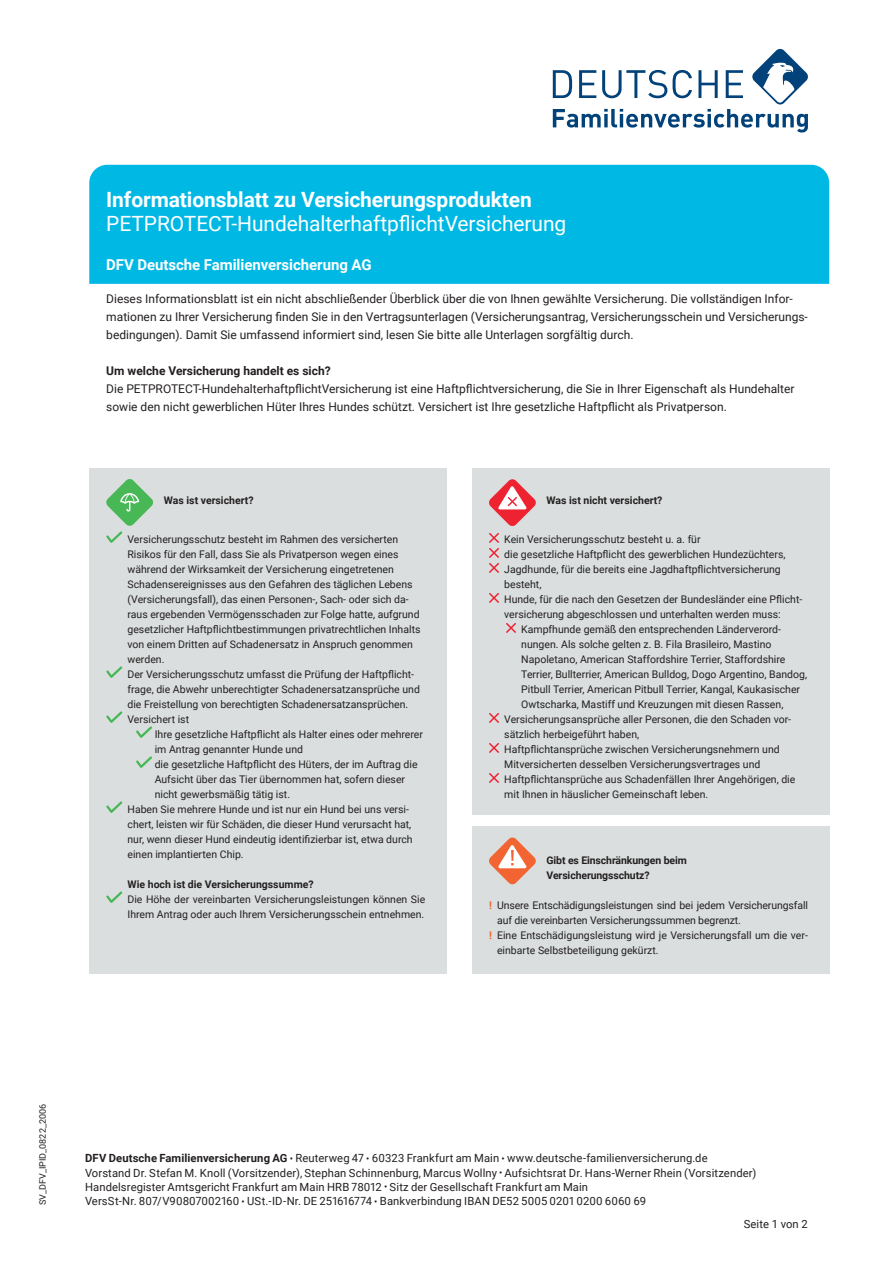
<style>
.page{position:relative;width:893px;height:1263px;background:#fff}
.page>*{position:absolute;margin:0;border:0;box-sizing:border-box;transform-origin:0 0}
.t1{font:21px "Roboto";letter-spacing:-.005em;color:#fff}
.t2{font:700 21px "Roboto";letter-spacing:-.005em;color:#fff}
.t3{font:700 15px "Roboto";letter-spacing:-.005em;color:#fff}
.t4{font:12px/18px "Roboto";color:#231f20}
.t5{font:700 12px "Roboto";color:#231f20}
.t6{font:11.25px/14.2px "Roboto";letter-spacing:.01em;color:#231f20}
.t7{font:10.5px/15px "Roboto";color:#231f20}
.t8{font:700 10.5px/15px "Roboto";color:#231f20}
.t9{font:9px "Roboto";color:#231f20}
.s1{font-weight:700;color:#f26533}
.s2{font-weight:700}
.s3{font-size:9.75px}
</style>
<div class="page">
<svg style="left:553px;top:49px;width:255px;height:84px"></svg>
<div style="left:89px;top:165px;width:740px;height:119px;background:#00b8e4"></div>
<div style="left:472px;top:826px;width:357px;height:148px;background:#dadede"></div>
<div style="left:89px;top:469px;width:357px;height:505px;background:#dadede"></div>
<svg style="left:106px;top:666px;width:17px;height:12px"></svg>
<svg style="left:106px;top:711px;width:17px;height:12px"></svg>
<svg style="left:136px;top:726px;width:16px;height:12px"></svg>
<svg style="left:136px;top:756px;width:16px;height:12px"></svg>
<svg style="left:106px;top:801px;width:17px;height:12px"></svg>
<svg style="left:106px;top:891px;width:17px;height:12px"></svg>
<svg style="left:106px;top:479px;width:47px;height:64px"></svg>
<div style="left:472px;top:468px;width:357px;height:346px;background:#dadede"></div>
<svg style="left:489px;top:593px;width:10px;height:10px"></svg>
<svg style="left:506px;top:623px;width:10px;height:10px"></svg>
<svg style="left:489px;top:713px;width:10px;height:10px"></svg>
<svg style="left:489px;top:743px;width:10px;height:10px"></svg>
<svg style="left:489px;top:773px;width:10px;height:10px"></svg>
<svg style="left:489px;top:479px;width:47px;height:94px"></svg>
<svg style="left:489px;top:837px;width:47px;height:47px"></svg>
<h1 class="t2" style="left:106px;top:185px;width:427px">Informationsblatt zu Versicherungsprodukten</h1>
<h1 class="t1" style="left:106px;top:209px;width:462px">PETPROTECT-HundehalterhaftpflichtVersicherung</h1>
<h2 class="t3" style="left:106px;top:254px;width:267px">DFV Deutsche Familienversicherung AG</h2>
<p class="t4" style="left:106px;top:289px;width:703px">Dieses Informationsblatt ist ein nicht abschließender Überblick über die von Ihnen gewählte Versicherung. Die vollständigen Infor&shy;mationen zu Ihrer Versicherung finden Sie in den Vertragsunterlagen (Versicherungsantrag, Versicherungsschein und Versicherungs&shy;bedingungen). Damit Sie umfassend informiert sind, lesen Sie bitte alle Unterlagen sorgfältig durch.</p>
<p class="t5" style="left:106px;top:362px;width:226px">Um welche Versicherung handelt es sich?</p>
<p class="t4" style="left:106px;top:379px;width:690px">Die PETPROTECT-HundehalterhaftpflichtVersicherung ist eine Haftpflichtversicherung, die Sie in Ihrer Eigenschaft als Hundehalter sowie den nicht gewerblichen Hüter Ihres Hundes schützt. Versichert ist Ihre gesetzliche Haftpflicht als Privatperson.</p>
<p class="t8" style="left:164px;top:493px;width:91px">Was ist versichert?</p>
<p class="t7" style="left:128px;top:531px;width:294px">Versicherungsschutz besteht im Rahmen des versicherten Risikos für den Fall, dass Sie als Privatperson wegen eines während der Wirksamkeit der Versicherung eingetretenen Schadensereignisses aus den Gefahren des täglichen Lebens (Versicherungsfall), das einen Personen-, Sach- oder sich da&shy;raus ergebenden Vermögensschaden zur Folge hatte, aufgrund gesetzlicher Haftpflichtbestimmungen privatrechtlichen Inhalts von einem Dritten auf Schadenersatz in Anspruch genommen werden.<br>Der Versicherungsschutz umfasst die Prüfung der Haftpflicht&shy;frage, die Abwehr unberechtigter Schadenersatzansprüche und die Freistellung von berechtigten Schadenersatzansprüchen.<br>Versichert ist</p>
<p class="t7" style="left:155px;top:726px;width:270px">Ihre gesetzliche Haftpflicht als Halter eines oder mehrerer</p>
<p class="t7" style="left:155px;top:741px;width:150px">im Antrag genannter Hunde und</p>
<p class="t7" style="left:155px;top:756px;width:264px">die gesetzliche Haftpflicht des Hüters, der im Auftrag die</p>
<p class="t7" style="left:155px;top:771px;width:252px">Aufsicht über das Tier übernommen hat, sofern dieser</p>
<p class="t7" style="left:155px;top:786px;width:137px">nicht gewerbsmäßig tätig ist.</p>
<p class="t7" style="left:128px;top:801px;width:283px">Haben Sie mehrere Hunde und ist nur ein Hund bei uns versi-</p>
<p class="t7" style="left:128px;top:816px;width:285px">chert, leisten wir für Schäden, die dieser Hund verursacht hat,</p>
<p class="t7" style="left:128px;top:831px;width:287px">nur, wenn dieser Hund eindeutig identifizierbar ist, etwa durch</p>
<p class="t7" style="left:128px;top:846px;width:118px">einen implantierten Chip.</p>
<p class="t8" style="left:128px;top:876px;width:188px">Wie hoch ist die Versicherungssumme?</p>
<p class="t7" style="left:128px;top:891px;width:299px">Die Höhe der vereinbarten Versicherungsleistungen können Sie<br>Ihrem Antrag oder auch Ihrem Versicherungsschein entnehmen.</p>
<p class="t8" style="left:546px;top:493px;width:118px">Was ist nicht versichert?</p>
<p class="t7" style="left:504px;top:531px;width:198px">Kein Versicherungsschutz besteht u. a. für</p>
<p class="t7" style="left:504px;top:546px;width:283px">die gesetzliche Haftpflicht des gewerblichen Hundezüchters,</p>
<p class="t7" style="left:504px;top:561px;width:278px">Jagdhunde, für die bereits eine Jagdhaftpflichtversicherung</p>
<p class="t7" style="left:504px;top:576px;width:39px">besteht,</p>
<p class="t7" style="left:504px;top:591px;width:300px">Hunde, für die nach den Gesetzen der Bundesländer eine Pflicht-</p>
<p class="t7" style="left:504px;top:606px;width:278px">versicherung abgeschlossen und unterhalten werden muss:</p>
<p class="t7" style="left:521px;top:621px;width:261px">Kampfhunde gemäß den entsprechenden Länderverord-</p>
<p class="t7" style="left:521px;top:636px;width:252px">nungen. Als solche gelten z. B. Fila Brasileiro, Mastino</p>
<p class="t7" style="left:521px;top:651px;width:266px">Napoletano, American Staffordshire Terrier, Staffordshire</p>
<p class="t7" style="left:521px;top:666px;width:287px">Terrier, Bullterrier, American Bulldog, Dogo Argentino, Bandog,</p>
<p class="t7" style="left:521px;top:681px;width:280px">Pitbull Terrier, American Pitbull Terrier, Kangal, Kaukasischer</p>
<p class="t7" style="left:521px;top:696px;width:264px">Owtscharka, Mastiff und Kreuzungen mit diesen Rassen,</p>
<p class="t7" style="left:504px;top:711px;width:288px">Versicherungsansprüche aller Personen, die den Schaden vor-</p>
<p class="t7" style="left:504px;top:726px;width:136px">sätzlich herbeigeführt haben,</p>
<p class="t7" style="left:504px;top:741px;width:277px">Haftpflichtansprüche zwischen Versicherungsnehmern und</p>
<p class="t7" style="left:504px;top:756px;width:258px">Mitversicherten desselben Versicherungsvertrages und</p>
<p class="t7" style="left:504px;top:771px;width:293px">Haftpflichtansprüche aus Schadenfällen Ihrer Angehörigen, die</p>
<p class="t7" style="left:504px;top:786px;width:205px">mit Ihnen in häuslicher Gemeinschaft leben.</p>
<p class="t8" style="left:546px;top:852px;width:142px">Gibt es Einschränkungen beim<br>Versicherungsschutz?</p>
<p class="t7" style="left:489px;top:897px;width:320px"><span class="s1">!</span> Unsere Entschädigungsleistungen sind bei jedem Versicherungsfall</p>
<p class="t7" style="left:497px;top:912px;width:245px">auf die vereinbarten Versicherungssummen begrenzt.</p>
<p class="t7" style="left:489px;top:927px;width:320px"><span class="s1">!</span> Eine Entschädigungsleistung wird je Versicherungsfall um die ver-</p>
<p class="t7" style="left:497px;top:942px;width:163px">einbarte Selbstbeteiligung gekürzt.</p>
<p class="t9" style="left:36px;top:1205px;width:102px;rotate:-90deg">SV_DFV_IPID_0822_2006</p>
<p class="t6" style="left:85px;top:1151px;width:673px"><span class="s2">DFV Deutsche Familienversicherung AG</span> <span class="s3">•</span> Reuterweg 47 <span class="s3">•</span> 60323 Frankfurt am Main <span class="s3">•</span> www.deutsche-familienversicherung.de<br>Vorstand Dr. Stefan M. Knoll (Vorsitzender), Stephan Schinnenburg, Marcus Wollny <span class="s3">•</span> Aufsichtsrat Dr. Hans-Werner Rhein (Vorsitzender)<br>Handelsregister Amtsgericht Frankfurt am Main HRB 78012 <span class="s3">•</span> Sitz der Gesellschaft Frankfurt am Main<br>VersSt-Nr. 807/V90807002160 <span class="s3">•</span> USt.-ID-Nr. DE 251616774 <span class="s3">•</span> Bankverbindung IBAN DE52 5005 0201 0200 6060 69</p>
<p class="t6" style="left:744px;top:1216px;width:65px">Seite 1 von 2</p>
</div>
